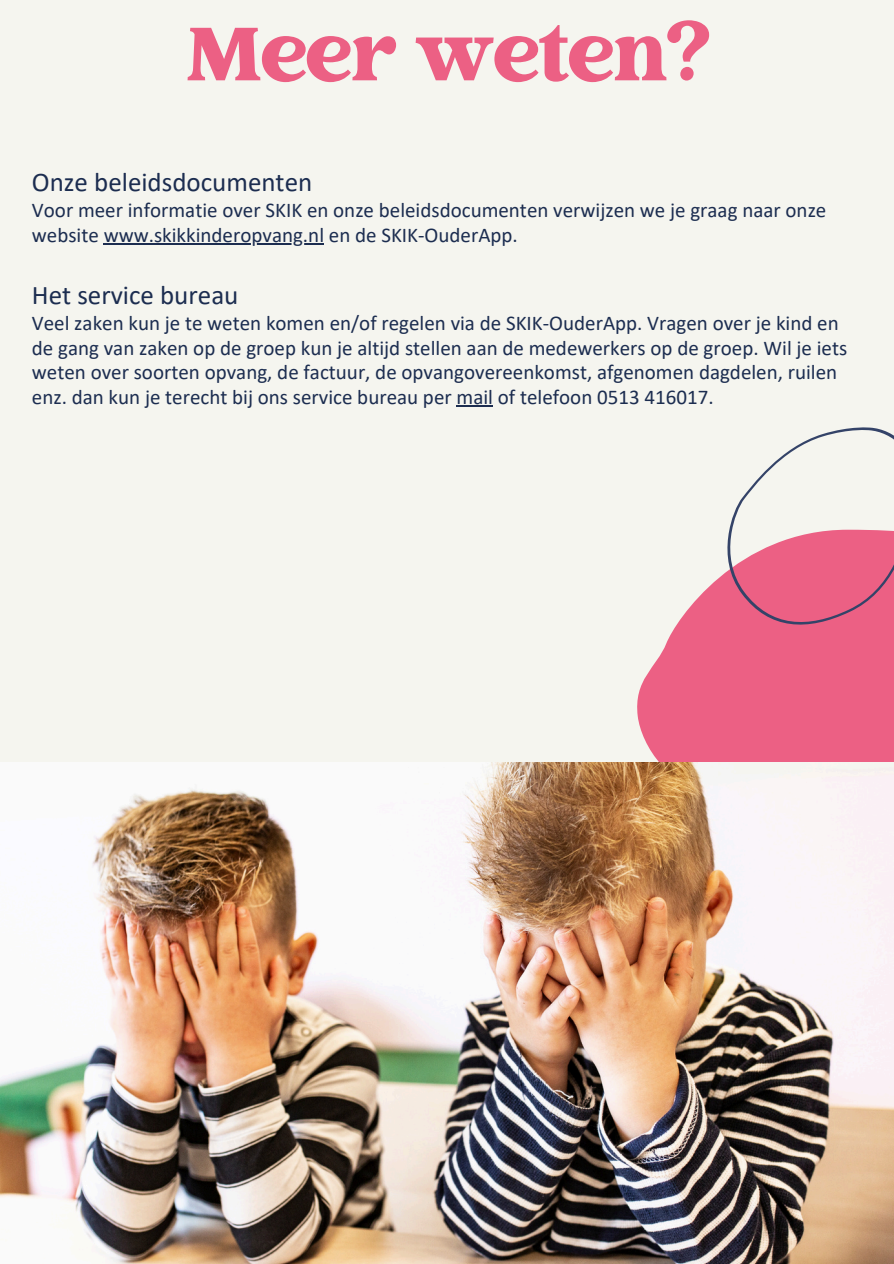
<style>
.page{position:relative;width:894px;height:1264px;background:#fff}
.page>*{position:absolute;margin:0;border:0;box-sizing:border-box;transform-origin:0 0}
.t1{font:75px "Creative Vintage";color:#ec6084}
.t2{font:27px "Calibri";color:#1c2d50}
.t3{font:21px/24.8px "Calibri";color:#1c2d50}
</style>
<div class="page">
<div style="left:0;top:0;width:893px;height:1263px;background:#f5f5ef"></div>
<svg style="left:633px;top:582px;width:260px;height:181px;background:#ed7492"></svg>
<svg style="left:714px;top:427px;width:179px;height:204px"></svg>
<img style="left:0;top:763px;width:893px;height:500px">
<hr style="left:104px;top:243px;width:220px;height:1px;background:#1c2d50">
<hr style="left:456px;top:405px;width:37px;height:1px;background:#1c2d50">
<h1 class="t1" style="left:184px;top:11px;width:526px">Meer weten?</h1>
<p class="t2" style="left:32px;top:164px;width:282px">Onze beleidsdocumenten</p>
<p class="t3" style="left:32px;top:197px;width:795px">Voor meer informatie over SKIK en onze beleidsdocumenten verwijzen we je graag naar onze website www.skikkinderopvang.nl en de SKIK-OuderApp.</p>
<p class="t2" style="left:32px;top:276px;width:208px">Het service bureau</p>
<p class="t3" style="left:32px;top:310px;width:816px">Veel zaken kun je te weten komen en/of regelen via de SKIK-OuderApp. Vragen over je kind en de gang van zaken op de groep kun je altijd stellen aan de medewerkers op de groep. Wil je iets weten over soorten opvang, de factuur, de opvangovereenkomst, afgenomen dagdelen, ruilen enz. dan kun je terecht bij ons service bureau per mail of telefoon 0513 416017.</p>
</div>
